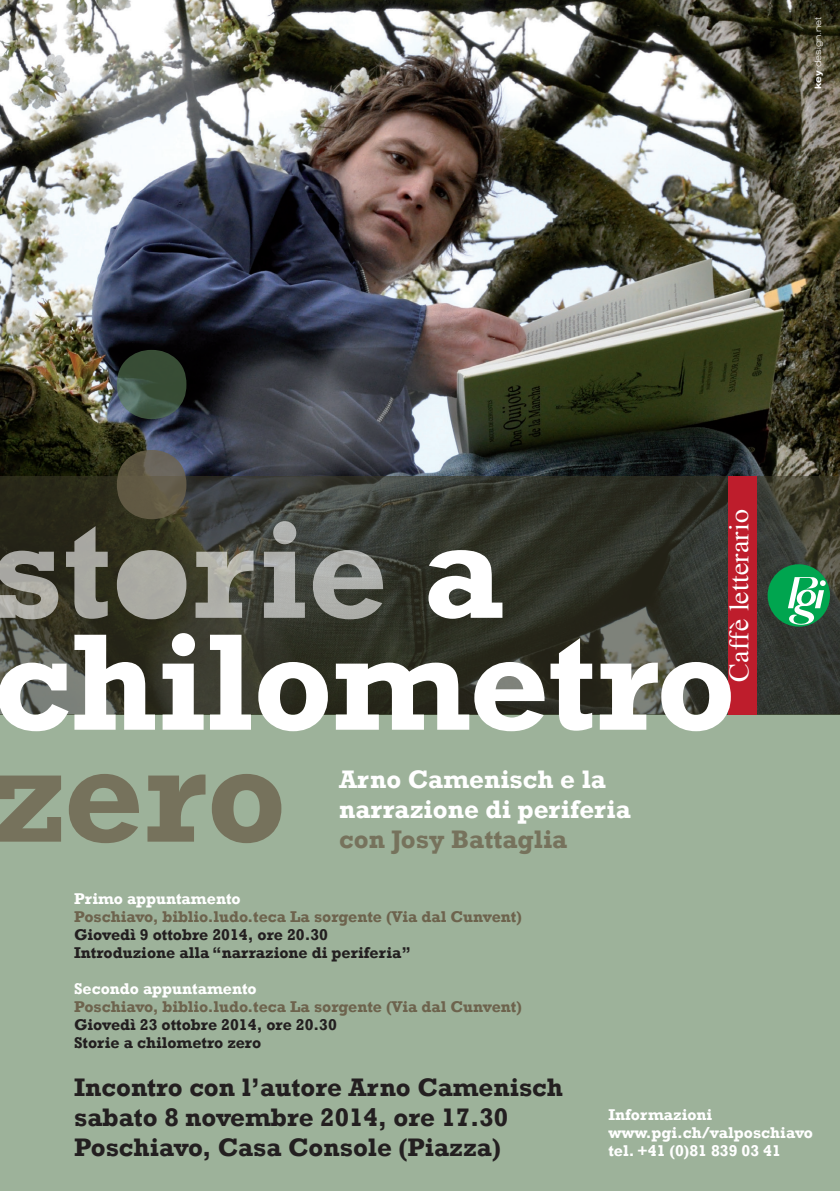
<style>
.page{position:relative;width:840px;height:1191px;background:#fff}
.page>*{position:absolute;margin:0;border:0;box-sizing:border-box;transform-origin:0 0}
.t1{font:28px "Times";letter-spacing:.005em;color:#fff}
.t2{font:700 26px/30px "Rockwell";color:#231f20}
.t3{font:700 26px/30px "Rockwell";color:#fff}
.t4{font:700 26px "Rockwell";color:rgb(109 99 77/.8)}
.t5{font:700 16px/18px "Rockwell";color:#231f20}
.t6{font:700 16px "Rockwell";color:#6d634d}
.t7{font:700 16px/18px "Rockwell";color:#fff}
.t8{font:300 expanded 9px "Akzidenz Grotesk BE";color:#fff}
.s1{font-weight:500}
</style>
<div class="page">
<img style="left:0;top:0;width:839px;height:476px">
<div style="left:0;top:714px;width:839px;height:477px;background:#9db29a"></div>
<svg style="left:0;top:476px;width:839px;height:238px;background:#35362c"></svg>
<div style="left:767px;top:564px;width:62px;height:62px;background:#00a54f;border-radius:50%"></div>
<svg style="left:788px;top:577px;width:37px;height:47px"></svg>
<div style="left:727px;top:476px;width:28px;height:238px;background:#be1d2c"></div>
<svg style="left:428px;top:550px;width:74px;height:69px"></svg>
<svg style="left:0;top:662px;width:68px;height:69px"></svg>
<svg style="left:74px;top:635px;width:81px;height:94px"></svg>
<svg style="left:162px;top:633px;width:41px;height:96px"></svg>
<svg style="left:210px;top:635px;width:41px;height:94px"></svg>
<svg style="left:258px;top:662px;width:70px;height:69px"></svg>
<svg style="left:335px;top:662px;width:209px;height:69px"></svg>
<svg style="left:550px;top:638px;width:42px;height:92px"></svg>
<svg style="left:599px;top:662px;width:131px;height:69px"></svg>
<svg style="left:0;top:775px;width:61px;height:66px"></svg>
<svg style="left:69px;top:774px;width:70px;height:69px"></svg>
<svg style="left:147px;top:774px;width:58px;height:67px"></svg>
<svg style="left:212px;top:774px;width:69px;height:69px"></svg>
<svg style="left:117px;top:550px;width:69px;height:69px;background:#94938a"></svg>
<svg style="left:117px;top:450px;width:69px;height:69px;background:#5b5545"></svg>
<svg style="left:117px;top:350px;width:69px;height:69px;background:#394c3e"></svg>
<svg style="left:0;top:550px;width:58px;height:69px;background:#87867e"></svg>
<svg style="left:66px;top:526px;width:42px;height:93px;background:#737268"></svg>
<svg style="left:195px;top:550px;width:58px;height:68px;background:#88887d"></svg>
<svg style="left:264px;top:521px;width:41px;height:97px;background:#7f817c"></svg>
<svg style="left:313px;top:550px;width:70px;height:69px;background:#838580"></svg>
<p class="t8" style="left:812px;top:89px;width:74px;rotate:-90deg"><span class="s1">key</span>-design.net</p>
<h2 class="t3" style="left:339px;top:764px;width:293px">Arno Camenisch e la narrazione di periferia</h2>
<h2 class="t4" style="left:339px;top:823px;width:230px">con Josy Battaglia</h2>
<h1 class="t1" style="left:712px;top:681px;width:174px;rotate:-90deg">Caffè letterario</h1>
<p class="t7" style="left:74px;top:889px;width:168px">Primo appuntamento</p>
<p class="t6" style="left:74px;top:907px;width:449px">Poschiavo, biblio.ludo.teca La sorgente (Via dal Cunvent)</p>
<p class="t5" style="left:74px;top:925px;width:338px">Giovedì 9 ottobre 2014, ore 20.30<br>Introduzione alla “narrazione di periferia”</p>
<p class="t7" style="left:74px;top:979px;width:184px">Secondo appuntamento</p>
<p class="t6" style="left:74px;top:997px;width:449px">Poschiavo, biblio.ludo.teca La sorgente (Via dal Cunvent)</p>
<p class="t5" style="left:74px;top:1015px;width:264px">Giovedì 23 ottobre 2014, ore 20.30<br>Storie a chilometro zero</p>
<h2 class="t2" style="left:74px;top:1072px;width:490px">Incontro con l’autore Arno Camenisch sabato 8 novembre 2014, ore 17.30<br>Poschiavo, Casa Console (Piazza)</h2>
<p class="t7" style="left:608px;top:1105px;width:206px">Informazioni www.pgi.ch/valposchiavo tel. +41 (0)81 839 03 41</p>
</div>
